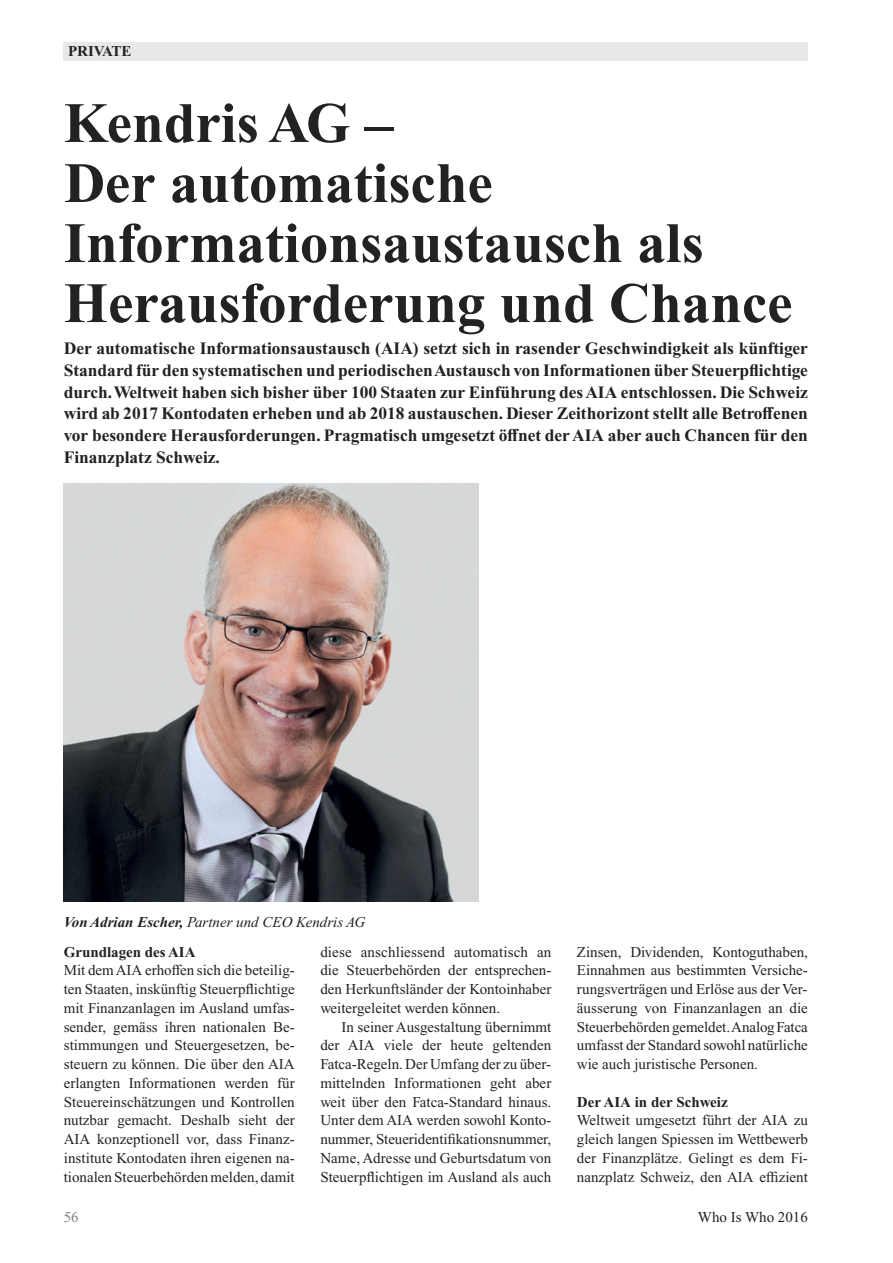
<style>
.page{position:relative;width:893px;height:1263px;background:#fff}
.page>*{position:absolute;margin:0;border:0;box-sizing:border-box;transform-origin:0 0}
.t1{font:700 57px/60px "Times New Roman PS Std";color:#232122}
.t2{font:700 17.4px/21.8px "Times New Roman PS Std";color:#232122;text-align:justify}
.t3{font:15px/18.8px "Times New Roman PS Std";color:#232122;text-align:justify}
.t4{font:700 15px "Times New Roman PS Std";color:#232122}
.t5{font:italic 15px "Times New Roman PS Std";color:#232122}
.t6{font:15px "Times New Roman PS Std";color:#7f8285}
.s1{font-weight:700}
</style>
<div class="page">
<div style="left:64px;top:43px;width:744px;height:18px;background:#e7e8ea"></div>
<img style="left:64px;top:484px;width:415px;height:417px">
<p class="t4" style="left:68px;top:46px;width:65px">PrIvate</p>
<h1 class="t1" style="left:64px;top:99px;width:730px">Kendris aG –<br>Der automatische<br>Informationsaustausch als<br>Herausforderung und Chance</h1>
<p class="t2" style="left:64px;top:339px;width:746px">Der automatische Informationsaustausch (aIa) setzt sich in rasender Geschwindigkeit als künftiger Standard für den systematischen und periodischen austausch von Informationen über Steuerpflichtige durch. Weltweit haben sich bisher über 100 Staaten zur einführung des aIa entschlossen. Die Schweiz wird ab 2017 Kontodaten erheben und ab 2018 austauschen. Dieser Zeithorizont stellt alle Betroffenen vor besondere Herausforderungen. Pragmatisch umgesetzt öffnet der aIa aber auch Chancen für den Finanzplatz Schweiz.</p>
<p class="t5" style="left:64px;top:916px;width:303px"><span class="s1">Von Adrian Escher,</span> Partner und CEO Kendris AG</p>
<p class="t4" style="left:64px;top:947px;width:133px">Grundlagen des aIa</p>
<p class="t3" style="left:64px;top:962px;width:233px">Mit dem AIA erhoffen sich die beteilig&shy;ten Staaten, inskünftig Steuerpflichtige mit Finanzanlagen im Ausland umfas&shy;sender, gemäss ihren nationalen Be&shy;stimmungen und Steuergesetzen, be&shy;steuern zu können. Die über den AIA erlangten Informationen werden für Steuereinschätzungen und Kontrollen nutzbar gemacht. Deshalb sieht der AIA konzeptionell vor, dass Finanz - institute Kontodaten ihren eigenen na&shy;tionalen Steuerbehörden melden, damit</p>
<p class="t3" style="left:320px;top:943px;width:233px">diese anschliessend automatisch an die Steuerbehörden der entsprechen&shy;den Herkunftsländer der Kontoinhaber weitergeleitet werden können.</p>
<p class="t3" style="left:320px;top:1018px;width:233px;text-indent:21px">In seiner Ausgestaltung übernimmt der AIA viele der heute geltenden Fatca-Regeln. Der Umfang der zu über&shy;mittelnden Informationen geht aber weit über den Fatca-Standard hinaus.<br>Unter dem AIA werden sowohl Konto&shy;nummer, Steueridentifikationsnummer, Name, Adresse und Geburtsdatum von Steuerpflichtigen im Ausland als auch</p>
<p class="t3" style="left:577px;top:943px;width:233px">Zinsen, Dividenden, Kontoguthaben, Einnahmen aus bestimmten Versiche&shy;rungsverträgen und Erlöse aus der Ver&shy;äusserung von Finanzanlagen an die Steuerbehörden gemeldet. Analog Fatca umfasst der Standard sowohl natürliche wie auch juristische Personen.</p>
<p class="t4" style="left:577px;top:1097px;width:152px">Der aIa in der Schweiz</p>
<p class="t3" style="left:577px;top:1112px;width:233px">Weltweit umgesetzt führt der AIA zu gleich langen Spiessen im Wettbewerb der Finanzplätze. Gelingt es dem Fi&shy;nanzplatz Schweiz, den AIA effizient</p>
<p class="t6" style="left:64px;top:1212px;width:16px">56</p>
<p class="t3" style="left:698px;top:1209px;width:111px">Who Is Who 2016</p>
</div>
